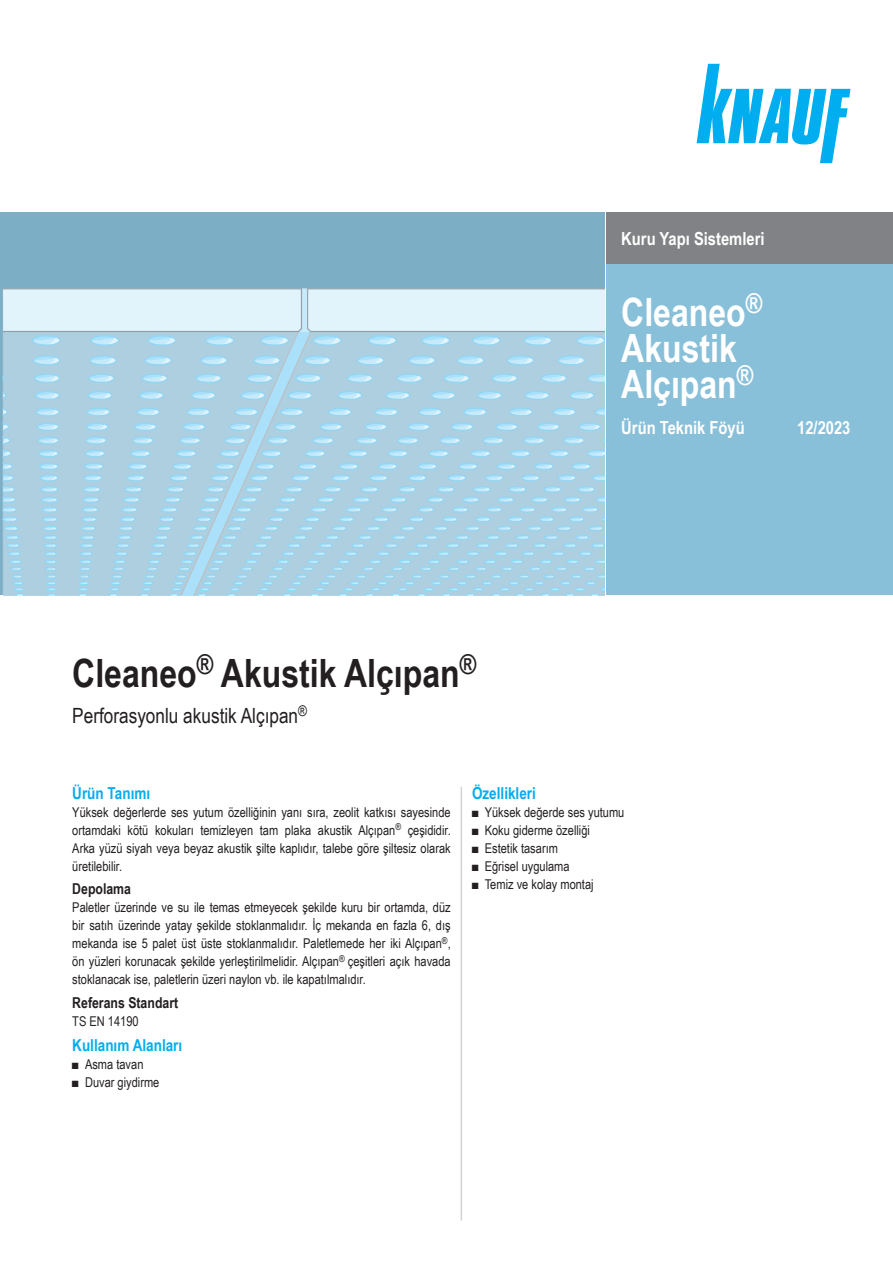
<style>
.page{position:relative;width:893px;height:1263px;background:#fff}
.page>*{position:absolute;margin:0;border:0;box-sizing:border-box;transform-origin:0 0}
.Titel_1te_Zeile_TB{font:700 39px "Arial Narrow";color:#231f20}
.Dokumentbezeichnung{font:700 39px "Arial Narrow";color:#fff}
.Titel_2te_Zeile_TB{font:21px "Arial Narrow";color:#231f20}
.Sparte_TB{font:700 18px "Arial Narrow";color:#fff}
.Dokumentbezeichnung-2{font:700 18px "Arial Narrow";color:#fff}
.Ausgabe_TB{font:700 18px "Arial Narrow";color:#fff}
.Ue3_Beschreibung_11{font:700 16.5px "Arial Narrow";color:#00aeef}
.Ue4_Beschreibung_10{font:700 15px "Arial Narrow";color:#231f20}
.Text_TB{font:13.5px/18px "Arial Narrow";color:#231f20;text-align:justify}
</style>
<div class="page">
<div style="left:606px;top:213px;width:287px;height:382px;background:#89c0d9"></div>
<div style="left:606px;top:213px;width:287px;height:51px;background:#808285"></div>
<svg style="left:697px;top:64px;width:153px;height:99px"></svg>
<img style="left:1px;top:213px;width:604px;height:382px">
<hr style="left:461px;top:787px;width:1px;height:433px;background:#d1d2d4">
<p class="Sparte_TB" style="left:621px;top:225px;width:145px">Kuru Yapı Sistemleri</p>
<p class="Titel_1te_Zeile_TB" style="left:72px;top:644px;width:405px">Cleaneo<sup>®</sup> Akustik Alçıpan<sup>®</sup></p>
<h1 class="Titel_2te_Zeile_TB" style="left:72px;top:700px;width:236px">Perforasyonlu akustik Alçıpan<sup>®</sup></h1>
<p class="Dokumentbezeichnung" style="left:621px;top:282px;width:142px">Cleaneo<sup>®</sup></p>
<p class="Dokumentbezeichnung" style="left:621px;top:318px;width:117px">Akustik</p>
<p class="Dokumentbezeichnung" style="left:621px;top:355px;width:134px">Alçıpan<sup>®</sup></p>
<p class="Dokumentbezeichnung-2" style="left:621px;top:414px;width:125px">Ürün Teknik Föyü</p>
<p class="Ausgabe_TB" style="left:797px;top:414px;width:55px">12/2023</p>
<p class="Ue3_Beschreibung_11" style="left:72px;top:780px;width:79px">Ürün Tanımı</p>
<p class="Text_TB" style="left:72px;top:802px;width:380px">Yüksek değerlerde ses yutum özelliğinin yanı sıra, zeolit katkısı sayesinde ortamdaki kötü kokuları temizleyen tam plaka akustik Alçıpan<sup>®</sup> çeşididir.<br>Arka yüzü siyah veya beyaz akustik şilte kaplıdır, talebe göre şiltesiz olarak üretilebilir.</p>
<p class="Ue4_Beschreibung_10" style="left:72px;top:877px;width:60px">Depolama</p>
<p class="Text_TB" style="left:72px;top:898px;width:380px">Paletler üzerinde ve su ile temas etmeyecek şekilde kuru bir ortamda, düz bir satıh üzerinde yatay şekilde stoklanmalıdır. İç mekanda en fazla 6, dış mekanda ise 5 palet üst üste stoklanmalıdır. Paletlemede her iki Alçıpan<sup>®</sup>, ön yüzleri korunacak şekilde yerleştirilmelidir. Alçıpan<sup>®</sup> çeşitleri açık havada stoklanacak ise, paletlerin üzeri naylon vb. ile kapatılmalıdır.</p>
<p class="Ue4_Beschreibung_10" style="left:72px;top:991px;width:107px">Referans Standart</p>
<p class="Text_TB" style="left:72px;top:1011px;width:68px">TS EN 14190</p>
<p class="Ue3_Beschreibung_11" style="left:72px;top:1033px;width:112px">Kullanım Alanları</p>
<p class="Text_TB" style="left:72px;top:1055px;width:73px">■ Asma tavan</p>
<p class="Text_TB" style="left:72px;top:1073px;width:89px">■ Duvar giydirme</p>
<p class="Ue3_Beschreibung_11" style="left:472px;top:780px;width:65px">Özellikleri</p>
<p class="Text_TB" style="left:472px;top:802px;width:154px">■ Yüksek değerde ses yutumu</p>
<p class="Text_TB" style="left:472px;top:820px;width:119px">■ Koku giderme özelliği</p>
<p class="Text_TB" style="left:472px;top:838px;width:87px">■ Estetik tasarım</p>
<p class="Text_TB" style="left:472px;top:856px;width:99px">■ Eğrisel uygulama</p>
<p class="Text_TB" style="left:472px;top:874px;width:123px">■ Temiz ve kolay montaj</p>
</div>
